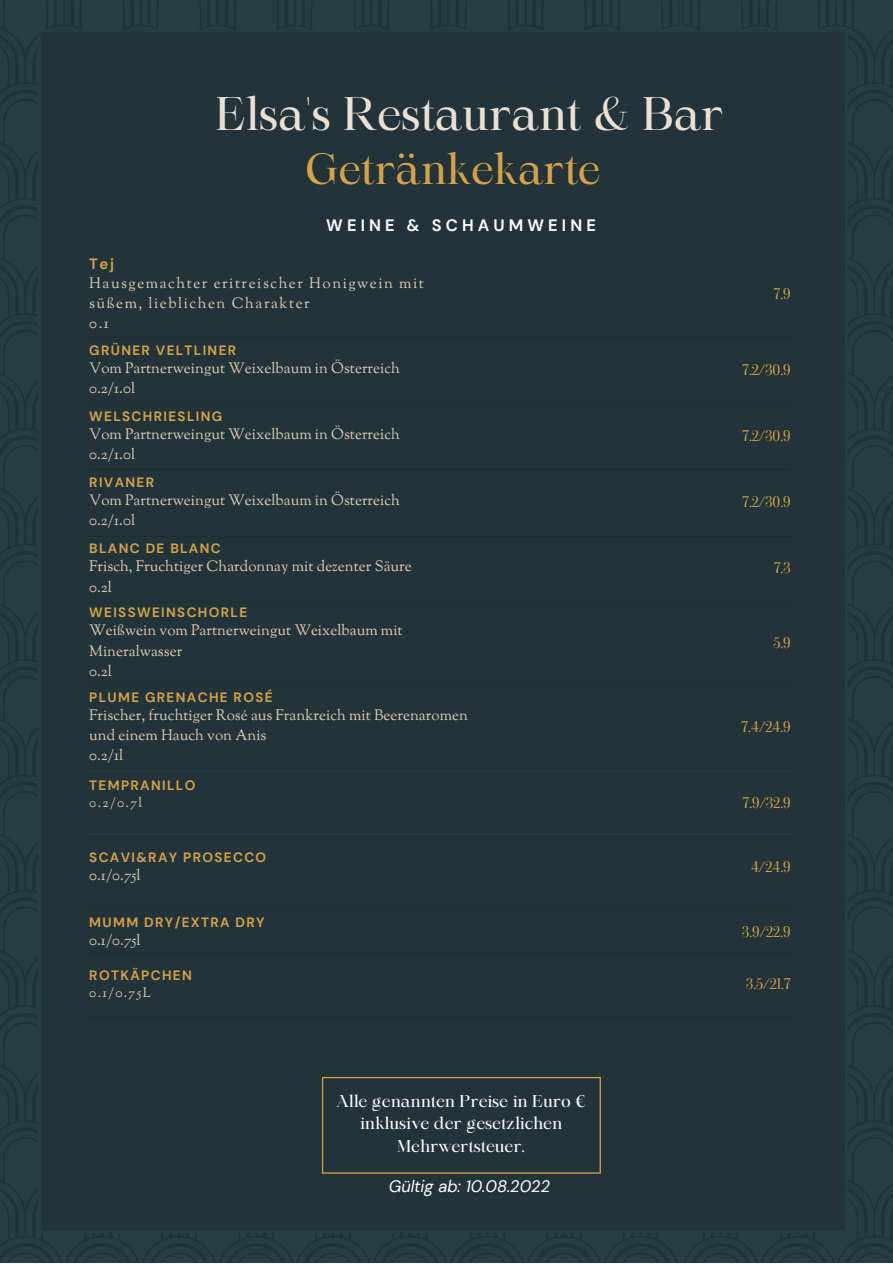
<style>
.page{position:relative;width:893px;height:1264px;background:#fff}
.page>*{position:absolute;margin:0;border:0;box-sizing:border-box;transform-origin:0 0}
.t1{font:45.15px "Maharlika";color:#eae1d4}
.t2{font:42px "Maharlika";color:#d5a347}
.t3{font:italic 16.5px "DM Sans";color:#fff}
.t4{font:700 16.5px "DM Sans";letter-spacing:.25em;color:#fff}
.t5{font:16.35px/22.6px "Maharlika";color:#fff;text-align:center}
.t6{font:15px/20.2px "Sorts Mill Goudy";color:#ddccb2}
.t7{font:15px "Oranienbaum";color:#d5a347}
.t8{font:15px/20.2px "Sorts Mill Goudy";letter-spacing:.1em;color:#ddccb2}
.t9{font:700 15px "DM Sans";color:#d5a347}
.t10{font:700 13.5px "DM Sans";letter-spacing:.1em;color:#d5a347}
.t11{font:13.5px "Sorts Mill Goudy";color:#ddccb2}
</style>
<div class="page">
<svg style="left:0;top:0;width:217px;height:346px;background:#243c43"></svg>
<svg style="left:218px;top:0;width:230px;height:30px;background:#243d43"></svg>
<svg style="left:449px;top:0;width:230px;height:30px;background:#243d43"></svg>
<svg style="left:682px;top:0;width:210px;height:346px;background:#243c43"></svg>
<svg style="left:0;top:346px;width:38px;height:346px;background:#243c43"></svg>
<svg style="left:847px;top:346px;width:45px;height:346px;background:#243c43"></svg>
<svg style="left:0;top:692px;width:38px;height:345px;background:#243c43"></svg>
<svg style="left:847px;top:692px;width:45px;height:345px;background:#243c43"></svg>
<svg style="left:0;top:1037px;width:217px;height:225px;background:#243c43"></svg>
<svg style="left:218px;top:1232px;width:230px;height:30px;background:#243c43"></svg>
<svg style="left:449px;top:1232px;width:230px;height:30px;background:#243c43"></svg>
<svg style="left:682px;top:1037px;width:210px;height:225px;background:#243c43"></svg>
<div style="left:39px;top:31px;width:807px;height:1200px;background:#223439"></div>
<hr style="left:38px;top:32px;width:3px;height:1198px;background:#263f46">
<hr style="left:844px;top:32px;width:3px;height:1198px;background:#263f46">
<hr style="left:41px;top:1230px;width:803px;height:2px;background:#263f46">
<hr style="left:41px;top:30px;width:803px;height:2px;background:#263f46">
<hr style="left:89px;top:770px;width:701px;height:2px;background:#263f46">
<hr style="left:89px;top:833px;width:701px;height:2px;background:#263f46">
<svg style="left:322px;top:1077px;width:279px;height:96px"></svg>
<h1 class="t1" style="left:215px;top:95px;width:509px">Elsa's Restaurant &amp; Bar</h1>
<h2 class="t2" style="left:305px;top:152px;width:296px">Getränkekarte</h2>
<p class="t4" style="left:326px;top:215px;width:271px">WEINE &amp; SCHAUMWEINE</p>
<p class="t9" style="left:89px;top:254px;width:26px">Tej</p>
<p class="t8" style="left:89px;top:274px;width:336px">Hausgemachter eritreischer Honigwein mit süßem, lieblichen Charakter<br>0.1</p>
<p class="t7" style="left:773px;top:285px;width:18px">7.9</p>
<p class="t10" style="left:89px;top:341px;width:148px">GRÜNER VELTLINER</p>
<p class="t6" style="left:89px;top:359px;width:312px">Vom Partnerweingut Weixelbaum in Österreich<br>0.2/1.0l</p>
<p class="t7" style="left:742px;top:361px;width:50px">7.2/30.9</p>
<p class="t10" style="left:89px;top:407px;width:134px">WELSCHRIESLING</p>
<p class="t6" style="left:89px;top:425px;width:312px">Vom Partnerweingut Weixelbaum in Österreich<br>0.2/1.0l</p>
<p class="t7" style="left:742px;top:427px;width:50px">7.2/30.9</p>
<p class="t10" style="left:89px;top:473px;width:66px">RIVANER</p>
<p class="t6" style="left:89px;top:491px;width:312px">Vom Partnerweingut Weixelbaum in Österreich<br>0.2/1.0l</p>
<p class="t7" style="left:742px;top:494px;width:50px">7.2/30.9</p>
<p class="t10" style="left:89px;top:540px;width:133px">BLANC DE BLANC</p>
<p class="t6" style="left:89px;top:557px;width:324px">Frisch, Fruchtiger Chardonnay mit dezenter Säure<br>0.2l</p>
<p class="t7" style="left:774px;top:560px;width:18px">7.3</p>
<p class="t10" style="left:89px;top:604px;width:159px">WEISSWEINSCHORLE</p>
<p class="t6" style="left:89px;top:621px;width:315px">Weißwein vom Partnerweingut Weixelbaum mit<br>Mineralwasser<br>0.2l</p>
<p class="t7" style="left:773px;top:634px;width:19px">5.9</p>
<p class="t10" style="left:89px;top:688px;width:185px">PLUME GRENACHE ROSÉ</p>
<p class="t6" style="left:89px;top:706px;width:380px">Frischer, fruchtiger Rosé aus Frankreich mit Beerenaromen und einem Hauch von Anis<br>0.2/1l</p>
<p class="t7" style="left:741px;top:718px;width:51px">7.4/24.9</p>
<p class="t10" style="left:89px;top:776px;width:108px">TEMPRANILLO</p>
<p class="t11" style="left:89px;top:793px;width:54px">0.2/0.7l</p>
<p class="t7" style="left:742px;top:794px;width:49px">7.9/32.9</p>
<p class="t10" style="left:89px;top:848px;width:178px">SCAVI&amp;RAY PROSECCO</p>
<p class="t6" style="left:89px;top:866px;width:53px">0.1/0.75l</p>
<p class="t10" style="left:89px;top:913px;width:177px">MUMM DRY/EXTRA DRY</p>
<p class="t6" style="left:89px;top:930px;width:53px">0.1/0.75l</p>
<p class="t10" style="left:89px;top:967px;width:104px">ROTKÄPCHEN</p>
<p class="t11" style="left:89px;top:984px;width:63px">0.1/0.75L</p>
<p class="t5" style="left:336px;top:1090px;width:251px">Alle genannten Preise in Euro € inklusive der gesetzlichen<br>Mehrwertsteuer.</p>
<p class="t3" style="left:388px;top:1175px;width:163px">Gültig ab: 10.08.2022</p>
<p class="t7" style="left:751px;top:858px;width:41px">4/24.9</p>
<p class="t7" style="left:742px;top:923px;width:50px">3.9/22.9</p>
<p class="t7" style="left:746px;top:976px;width:46px">3.5/21.7</p>
</div>
